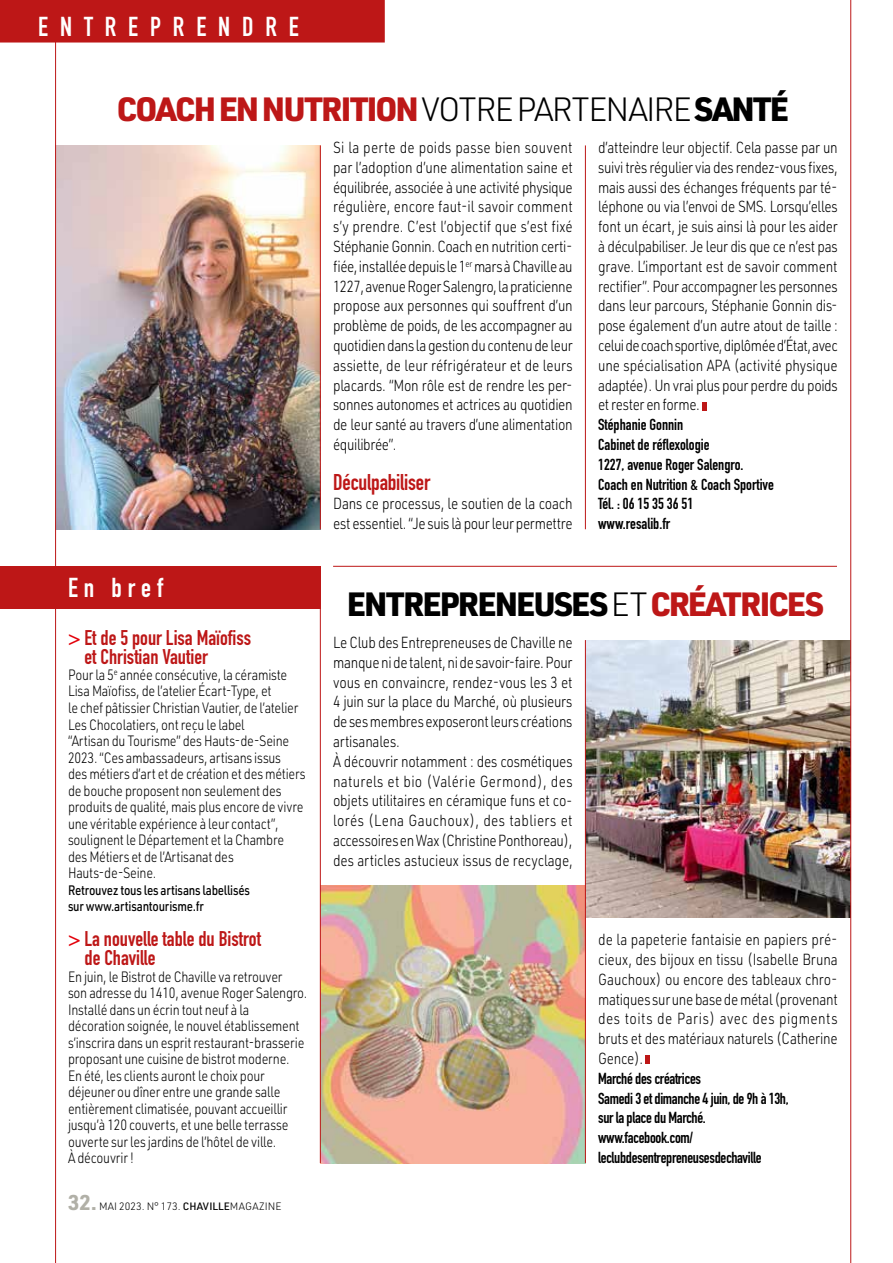
<style>
.page{position:relative;width:893px;height:1263px;background:#fff}
.page>*{position:absolute;margin:0;border:0;box-sizing:border-box;transform-origin:0 0}
.t1{font:900 33px "URWDIN";letter-spacing:-.05em;color:#bd1717}
.t2{font:900 33px "URWDIN";letter-spacing:-.06em;color:#000}
.t3{font:27px "DIN Engschrift LT Pro";letter-spacing:.44em;color:#fff}
.t4{font:22.5px "DIN Engschrift LT Pro";letter-spacing:-.01em;color:#bd1717}
.t5{font:21px/18.8px "DIN Engschrift LT Pro";color:#bd1717}
.t6{font:300 15.75px/19.8px "URWDIN";letter-spacing:-.02em;color:#000;text-align:justify;scale:.85 1}
.t7{font:15.75px/19.8px "DIN Engschrift LT Pro";letter-spacing:-.02em;color:#000}
.t8{font:15.75px/19.8px "DIN Engschrift LT Pro";color:#000}
.t9{font:300 14.7px/16.5px "URWDIN";letter-spacing:-.02em;color:#000;scale:.85 1}
.t10{font:500 13.5px/16.5px "URWDIN";letter-spacing:-.02em;color:#000;scale:.85 1}
.t11{font:300 10.5px "URWDIN";color:#000}
.s1{font-weight:300;color:#000}
.s2{color:#000}
.s3{font-weight:300}
.s4{color:#bd1717}
.s5{color:#e3000b}
.s6{font-weight:700;font-size:21px;color:#b1b0a7}
.s7{font-weight:500}
</style>
<div class="page">
<div style="left:645px;top:1055px;width:5px;height:9px;background:#bd1717"></div>
<img style="left:586px;top:640px;width:264px;height:277px">
<img style="left:321px;top:886px;width:264px;height:277px">
<svg style="left:702px;top:402px;width:4px;height:8px"></svg>
<img style="left:56px;top:145px;width:264px;height:384px">
<hr style="left:55px;top:0;width:1px;height:1263px;background:#bd1717">
<hr style="left:850px;top:0;width:1px;height:1263px;background:#bd1717">
<hr style="left:585px;top:145px;width:1px;height:384px;background:#bd1717">
<hr style="left:320px;top:145px;width:1px;height:384px;background:#bd1717">
<div style="left:0;top:0;width:385px;height:43px;background:#bd1717"></div>
<div style="left:0;top:566px;width:320px;height:42px;background:#bd1717"></div>
<hr style="left:333px;top:566px;width:504px;height:1px;background:#bd1717">
<hr style="left:585px;top:640px;width:1px;height:523px;background:#bd1717">
<hr style="left:320px;top:566px;width:1px;height:597px;background:#bd1717">
<h2 class="t3" style="left:38px;top:11px;width:262px">ENTREPRENDRE</h2>
<h1 class="t1" style="left:117px;top:87px;width:674px">COACH EN NUTRITION <span class="s1">VOTRE PARTENAIRE</span> <span class="s2">SANTÉ</span></h1>
<p class="t6" style="left:333px;top:137px;width:283px">Si la perte de poids passe bien souvent par l’adoption d’une alimentation saine et équilibrée, associée à une activité physique régulière, encore faut-il savoir comment s’y prendre. C’est l’objectif que s’est fixé Stéphanie Gonnin. Coach en nutrition certi&shy;fiée, installée depuis le 1<sup>er</sup> mars à Chaville au 1227, avenue Roger Salengro, la praticienne propose aux personnes qui souffrent d’un problème de poids, de les accompagner au quotidien dans la gestion du contenu de leur assiette, de leur réfrigérateur et de leurs placards. “Mon rôle est de rendre les per&shy;sonnes autonomes et actrices au quotidien de leur santé au travers d’une alimentation équilibrée”.</p>
<h3 class="t4" style="left:333px;top:469px;width:99px">Déculpabiliser</h3>
<p class="t6" style="left:333px;top:493px;width:283px">Dans ce processus, le soutien de la coach est essentiel. “Je suis là pour leur permettre</p>
<p class="t6" style="left:598px;top:137px;width:283px">d’atteindre leur objectif. Cela passe par un suivi très régulier via des rendez-vous fixes, mais aussi des échanges fréquents par té&shy;léphone ou via l’envoi de SMS. Lorsqu’elles font un écart, je suis ainsi là pour les aider à déculpabiliser. Je leur dis que ce n’est pas grave. L’important est de savoir comment rectifier”. Pour accompagner les personnes dans leur parcours, Stéphanie Gonnin dis&shy;pose également d’un autre atout de taille : celui de coach sportive, diplômée d’État, avec une spécialisation APA (activité physique adaptée). Un vrai plus pour perdre du poids et rester en forme.</p>
<p class="t8" style="left:598px;top:415px;width:177px">Stéphanie Gonnin<br>Cabinet de réflexologie<br>1227, avenue Roger Salengro.<br>Coach en Nutrition &amp; Coach Sportive<br>Tél. : 06 15 35 36 51<br>www.resalib.fr</p>
<h2 class="t3" style="left:68px;top:572px;width:97px">En bref</h2>
<h1 class="t2" style="left:347px;top:582px;width:478px">ENTREPRENEUSES <span class="s3">ET</span> <span class="s4">CRÉATRICES</span></h1>
<h3 class="t5" style="left:85px;top:628px;width:168px;text-indent:-17px"><span class="s5">&gt;</span> Et de 5 pour Lisa Maïofiss et Christian Vautier</h3>
<p class="t9" style="left:68px;top:666px;width:281px">Pour la 5<sup>e</sup> année consécutive, la céramiste Lisa Maïofiss, de l’atelier Écart-Type, et<br>le chef pâtissier Christian Vautier, de l’atelier Les Chocolatiers, ont reçu le label<br>“Artisan du Tourisme” des Hauts-de-Seine 2023. “Ces ambassadeurs, artisans issus<br>des métiers d’art et de création et des métiers de bouche proposent non seulement des produits de qualité, mais plus encore de vivre une véritable expérience à leur contact”, soulignent le Département et la Chambre des Métiers et de l’Artisanat des Hauts-de-Seine.</p>
<p class="t10" style="left:68px;top:881px;width:216px">Retrouvez tous les artisans labellisés sur www.artisantourisme.fr</p>
<h3 class="t5" style="left:85px;top:930px;width:178px;text-indent:-17px"><span class="s5">&gt;</span> La nouvelle table du Bistrot de Chaville</h3>
<p class="t9" style="left:68px;top:968px;width:283px">En juin, le Bistrot de Chaville va retrouver<br>son adresse du 1410, avenue Roger Salengro.<br>Installé dans un écrin tout neuf à la décoration soignée, le nouvel établissement s’inscrira dans un esprit restaurant-brasserie proposant une cuisine de bistrot moderne.<br>En été, les clients auront le choix pour déjeuner ou dîner entre une grande salle entièrement climatisée, pouvant accueillir jusqu’à 120 couverts, et une belle terrasse ouverte sur les jardins de l’hôtel de ville.<br>À découvrir !</p>
<p class="t11" style="left:68px;top:1199px;width:215px"><span class="s6">32.</span> MAI 2023. N° 173. <span class="s7">CHAVILLE</span>MAGAZINE</p>
<p class="t6" style="left:333px;top:632px;width:283px;text-align:left">Le Club des Entrepreneuses de Chaville ne manque ni de talent, ni de savoir-faire. Pour vous en convaincre, rendez-vous les 3 et 4 juin sur la place du Marché, où plusieurs de ses membres exposeront leurs créations artisanales.<br>À découvrir notamment : des cosmétiques naturels et bio (Valérie Germond), des objets utilitaires en céramique funs et co&shy;lorés (Lena Gauchoux), des tabliers et accessoires en Wax (Christine Ponthoreau), des articles astucieux issus de recyclage,</p>
<p class="t6" style="left:598px;top:929px;width:283px">de la papeterie fantaisie en papiers pré&shy;cieux, des bijoux en tissu (Isabelle Bruna Gauchoux) ou encore des tableaux chro&shy;matiques sur une base de métal (provenant des toits de Paris) avec des pigments bruts et des matériaux naturels (Catherine Gence).</p>
<p class="t7" style="left:598px;top:1068px;width:192px">Marché des créatrices<br>Samedi 3 et dimanche 4 juin, de 9h à 13h, sur la place du Marché. www.facebook.com/ leclubdesentrepreneusesdechaville</p>
</div>
